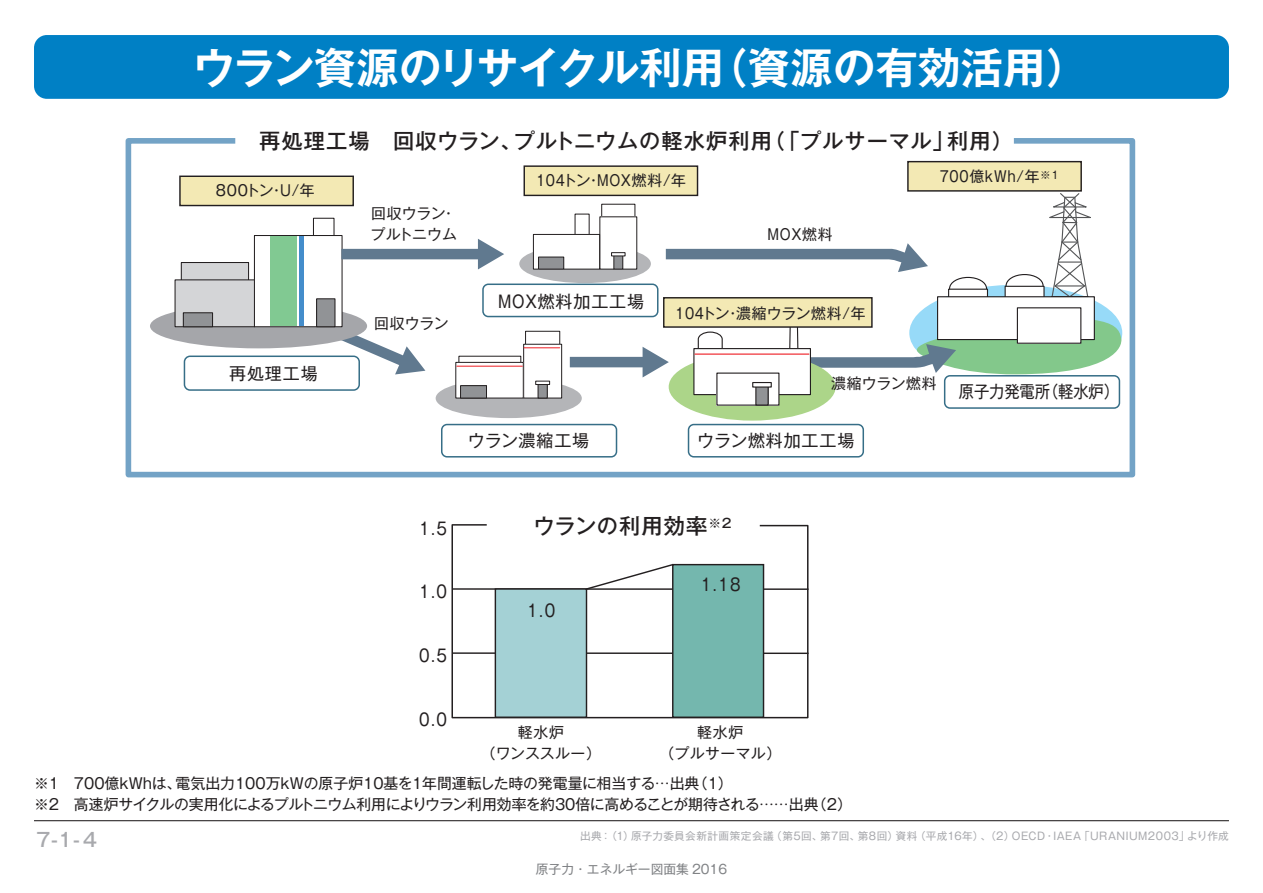
<style>
.page{position:relative;width:1263px;height:893px;background:#fff}
.page>*{position:absolute;margin:0;border:0;box-sizing:border-box;transform-origin:0 0}
.t1{font:700 42.45px "Gothic MB101 Pro De";color:#fff}
.t2{font:500 21.3px "Gothic MB101 Pro";letter-spacing:.05em;color:#231f20}
.t3{font:500 19.2px "Gothic MB101 Pro";color:#a8a9ad}
.t4{font:16.95px "Gothic MB101 Pro";letter-spacing:.05em;color:#231f20;scale:.9 1}
.t5{font:16.95px "Gothic MB101 Pro";letter-spacing:.05em;color:#231f20}
.t6{font:16.95px "Gothic MB101 Pro";letter-spacing:-.01em;color:#231f20;scale:.9 1}
.t7{font:14.85px/21px "Gothic MB101 Pro";color:#231f20}
.t8{font:14.85px "Gothic MB101 Pro";letter-spacing:.05em;color:#231f20;scale:.9 1}
.t9{font:14.85px/21px "Gothic MB101 Pro";letter-spacing:.02em;color:#231f20;text-align:center}
.t10{font:14.85px "Gothic MB101 Pro";letter-spacing:.02em;color:#231f20;scale:.9 1}
.t11{font:14.85px/21px "Gothic MB101 Pro";letter-spacing:.035em;color:#231f20;text-align:center}
.t12{font:14.85px "Gothic MB101 Pro";color:#231f20;scale:.9 1}
.t13{font:12.75px "Gothic MB101 Pro";color:#808285}
.t14{font:10.65px "Gothic MB101 Pro";letter-spacing:.045em;color:#a8a9ad}
</style>
<div class="page">
<div style="left:34px;top:35px;width:1195px;height:64px;background:#0080c5;border-radius:13px"></div>
<svg style="left:451px;top:524px;width:358px;height:195px"></svg>
<div style="left:495px;top:589px;width:91px;height:128px;background:#a4d1d5"></div>
<div style="left:495px;top:588px;width:92px;height:130px;border:1px solid #231f20"></div>
<div style="left:673px;top:565px;width:90px;height:152px;background:#74b7ae"></div>
<div style="left:672px;top:564px;width:92px;height:154px;border:1px solid #231f20"></div>
<svg style="left:125px;top:138px;width:1011px;height:340px"></svg>
<div style="left:180px;top:176px;width:173px;height:30px;background:#f3e9b4"></div>
<div style="left:179px;top:176px;width:175px;height:30px;border:1px solid #231f20"></div>
<div style="left:524px;top:166px;width:173px;height:29px;background:#f3e9b4"></div>
<div style="left:523px;top:165px;width:175px;height:31px;border:1px solid #231f20"></div>
<div style="left:908px;top:162px;width:173px;height:29px;background:#f3e9b4"></div>
<div style="left:907px;top:161px;width:175px;height:31px;border:1px solid #231f20"></div>
<div style="left:664px;top:298px;width:208px;height:29px;background:#f3e9b4"></div>
<div style="left:663px;top:297px;width:210px;height:31px;border:1px solid #231f20"></div>
<div style="left:184px;top:356px;width:175px;height:34px;background:#fff;border-radius:6px"></div>
<div style="left:184px;top:356px;width:176px;height:35px;border:2px solid #366e87;border-radius:6px"></div>
<div style="left:442px;top:425px;width:174px;height:32px;background:#fff;border-radius:5px"></div>
<div style="left:441px;top:424px;width:176px;height:34px;border:2px solid #366e87;border-radius:5px"></div>
<div style="left:688px;top:425px;width:175px;height:32px;background:#fff;border-radius:5px"></div>
<div style="left:688px;top:424px;width:176px;height:34px;border:2px solid #366e87;border-radius:5px"></div>
<div style="left:945px;top:376px;width:174px;height:32px;background:#fff;border-radius:5px"></div>
<div style="left:944px;top:375px;width:176px;height:34px;border:2px solid #366e87;border-radius:5px"></div>
<div style="left:483px;top:284px;width:175px;height:33px;background:#fff;border-radius:5px"></div>
<div style="left:482px;top:284px;width:176px;height:33px;border:2px solid #366e87;border-radius:5px"></div>
<hr style="left:34px;top:820px;width:1195px;height:1px;background:#231f20">
<h1 class="t1" style="left:193px;top:32px;width:897px">ウラン資源のリサイクル利用（資源の有効活用）</h1>
<h2 class="t2" style="left:259px;top:123px;width:755px">再処理工場　回収ウラン、プルトニウムの軽水炉利用（「プルサーマル」利用）</h2>
<p class="t7" style="left:216px;top:178px;width:100px">800トン・U/年</p>
<p class="t5" style="left:229px;top:360px;width:90px">再処理工場</p>
<p class="t7" style="left:370px;top:201px;width:88px">回収ウラン・プルトニウム</p>
<p class="t8" style="left:536px;top:168px;width:168px">104トン・MOX燃料/年</p>
<p class="t8" style="left:940px;top:164px;width:134px">700億kWh/年<sup>※1</sup></p>
<p class="t12" style="left:767px;top:222px;width:74px">MOX燃料</p>
<p class="t7" style="left:374px;top:311px;width:76px">回収ウラン</p>
<p class="t4" style="left:498px;top:287px;width:164px">MOX燃料加工工場</p>
<p class="t10" style="left:675px;top:301px;width:213px">104トン・濃縮ウラン燃料/年</p>
<p class="t9" style="left:831px;top:370px;width:107px">濃縮ウラン燃料</p>
<p class="t5" style="left:468px;top:427px;width:123px">ウラン濃縮工場</p>
<p class="t5" style="left:697px;top:427px;width:159px">ウラン燃料加工工場</p>
<p class="t6" style="left:959px;top:378px;width:179px">原子力発電所（軽水炉）</p>
<p class="t4" style="left:419px;top:514px;width:33px">1.5</p>
<p class="t4" style="left:419px;top:578px;width:33px">1.0</p>
<p class="t4" style="left:419px;top:641px;width:33px">0.5</p>
<p class="t4" style="left:419px;top:705px;width:33px">0.0</p>
<h2 class="t2" style="left:533px;top:508px;width:200px">ウランの利用効率<sup>※2</sup></h2>
<p class="t4" style="left:527px;top:597px;width:33px">1.0</p>
<p class="t9" style="left:481px;top:720px;width:122px">軽水炉<br>（ワンススルー）</p>
<p class="t4" style="left:701px;top:571px;width:46px">1.18</p>
<p class="t11" style="left:659px;top:720px;width:124px">軽水炉<br>（プルサーマル）</p>
<p class="t7" style="left:34px;top:770px;width:819px">※1　700億kWhは、電気出力100万kWの原子炉10基を1年間運転した時の発電量に相当する…出典（1）<br>※2　高速炉サイクルの実用化によるプルトニウム利用によりウラン利用効率を約30倍に高めることが期待される……出典（2）</p>
<p class="t3" style="left:36px;top:824px;width:63px">7-1- 4</p>
<p class="t14" style="left:580px;top:828px;width:650px">出典：（1）原子力委員会新計画策定会議（第5回、第7回、第8回）資料（平成16年）、（2）OECD・IAEA「URANIUM2003」より作成</p>
<p class="t13" style="left:536px;top:859px;width:193px">原子力・エネルギー図面集 2016</p>
</div>
